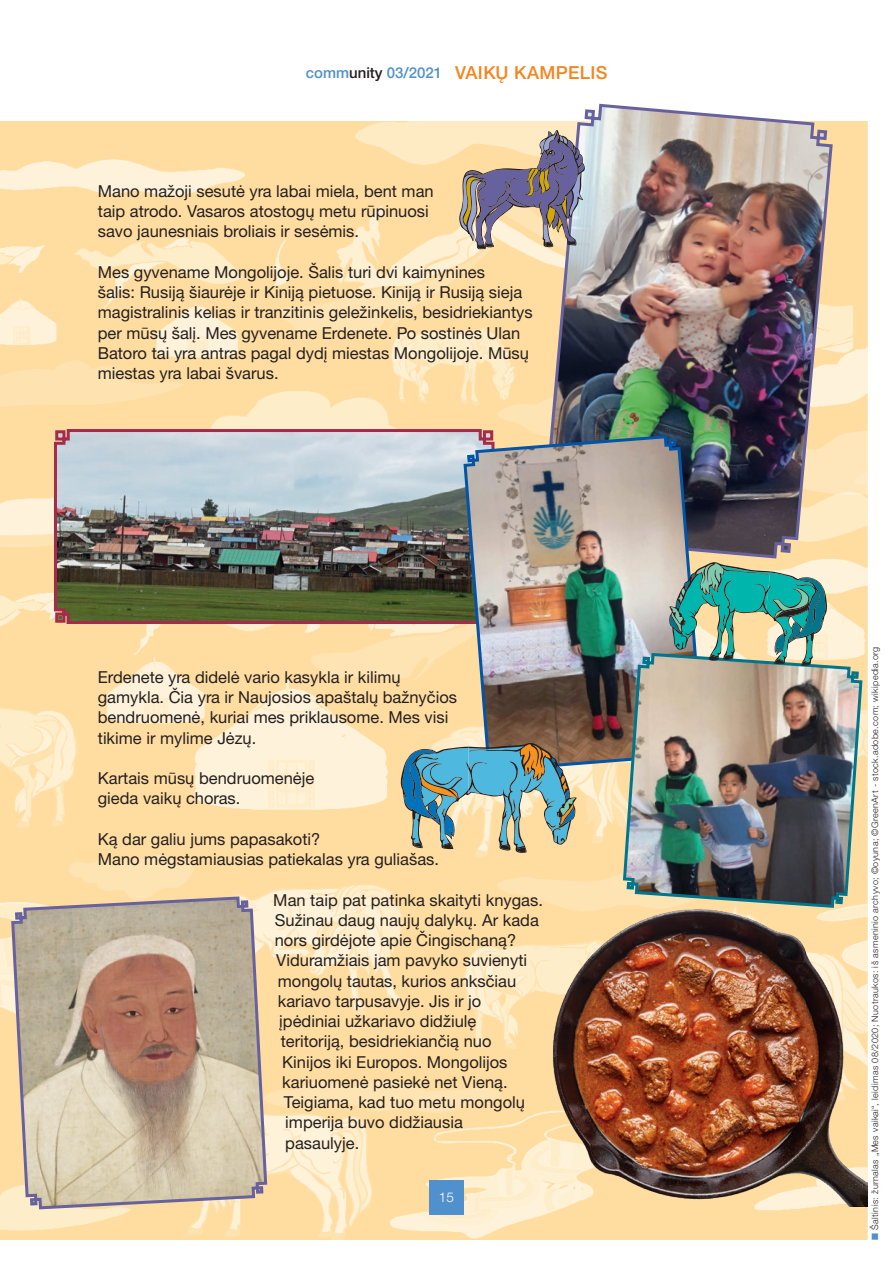
<style>
.page{position:relative;width:893px;height:1263px;background:#fff}
.page>*{position:absolute;margin:0;border:0;box-sizing:border-box;transform-origin:0 0}
.t1{font:500 18px "Helvetica Neue LTW1 G";letter-spacing:.02em;color:#f58520}
.t2{font:16.5px/20.2px "Helvetica Neue LTW1 G";color:#231f20}
.t3{font:300 13.5px "Helvetica Neue LTW1 G";color:#fff}
.t4{font:300 9px "Helvetica Neue LTW1 G";letter-spacing:.04em;color:#231f20}
.s1{font-size:15px;color:#5090cc}
.s2{font-size:15px;color:#231f20}
.s3{color:#5090cc}
</style>
<div class="page">
<img style="left:0;top:121px;width:867px;height:1118px">
<div style="left:429px;top:1180px;width:34px;height:34px;background:#5090cc"></div>
<img style="left:497px;top:897px;width:371px;height:310px">
<img style="left:541px;top:103px;width:293px;height:457px">
<svg style="left:10px;top:895px;width:259px;height:316px;background:#c5b099"></svg>
<img style="left:52px;top:427px;width:444px;height:198px">
<img style="left:462px;top:433px;width:243px;height:340px">
<img style="left:621px;top:651px;width:243px;height:258px">
<svg style="left:669px;top:562px;width:158px;height:104px;background:#79b09d"></svg>
<svg style="left:400px;top:743px;width:177px;height:110px;background:#96ada3"></svg>
<svg style="left:459px;top:130px;width:126px;height:119px;background:#b0a29b"></svg>
<p class="t1" style="left:306px;top:61px;width:303px"><span class="s1">comm</span><span class="s2">unity</span> <span class="s1">03/2021</span> VAIKŲ KAMPELIS</p>
<p class="t2" style="left:98px;top:181px;width:337px">Mano mažoji sesutė yra labai miela, bent man taip atrodo. Vasaros atostogų metu rūpinuosi savo jaunesniais broliais ir sesėmis.</p>
<p class="t2" style="left:98px;top:262px;width:436px">Mes gyvename Mongolijoje. Šalis turi dvi kaimynines<br>šalis: Rusiją šiaurėje ir Kiniją pietuose. Kiniją ir Rusiją sieja magistralinis kelias ir tranzitinis geležinkelis, besidriekiantys per mūsų šalį. Mes gyvename Erdenete. Po sostinės Ulan Batoro tai yra antras pagal dydį miestas Mongolijoje. Mūsų miestas yra labai švarus.</p>
<p class="t2" style="left:98px;top:667px;width:361px">Erdenete yra didelė vario kasykla ir kilimų gamykla. Čia yra ir Naujosios apaštalų bažnyčios bendruomenė, kuriai mes priklausome. Mes visi tikime ir mylime Jėzų.</p>
<p class="t2" style="left:98px;top:768px;width:218px">Kartais mūsų bendruomenėje gieda vaikų choras.</p>
<p class="t2" style="left:98px;top:829px;width:343px">Ką dar galiu jums papasakoti?<br>Mano mėgstamiausias patiekalas yra guliašas.</p>
<p class="t2" style="left:273px;top:889px;width:271px">Man taip pat patinka skaityti knygas.</p>
<p class="t2" style="left:275px;top:910px;width:266px">Sužinau daug naujų dalykų. Ar kada</p>
<p class="t2" style="left:275px;top:930px;width:243px">nors girdėjote apie Čingischaną?</p>
<p class="t2" style="left:276px;top:950px;width:252px">Viduramžiais jam pavyko suvienyti</p>
<p class="t2" style="left:278px;top:970px;width:240px">mongolų tautas, kurios anksčiau</p>
<p class="t2" style="left:278px;top:991px;width:205px">kariavo tarpusavyje. Jis ir jo</p>
<p class="t2" style="left:279px;top:1011px;width:199px">įpėdiniai užkariavo didžiulę</p>
<p class="t2" style="left:281px;top:1031px;width:212px">teritoriją, besidriekiančią nuo</p>
<p class="t2" style="left:282px;top:1051px;width:227px">Kinijos iki Europos. Mongolijos</p>
<p class="t2" style="left:282px;top:1072px;width:227px">kariuomenė pasiekė net Vieną.</p>
<p class="t2" style="left:284px;top:1092px;width:243px">Teigiama, kad tuo metu mongolų</p>
<p class="t2" style="left:285px;top:1112px;width:179px">imperija buvo didžiausia</p>
<p class="t2" style="left:285px;top:1132px;width:75px">pasaulyje.</p>
<p class="t3" style="left:439px;top:1189px;width:17px">15</p>
<p class="t4" style="left:869px;top:1239px;width:595px;rotate:-90deg"><span class="s3">■</span> Šaltinis: žurnalas „Mes vaikai“, leidimas 08/2020; Nuotraukos: iš asmeninio archyvo; ©oyuna; ©GreenArt - stock.adobe.com; wikipedia.org</p>
</div>
